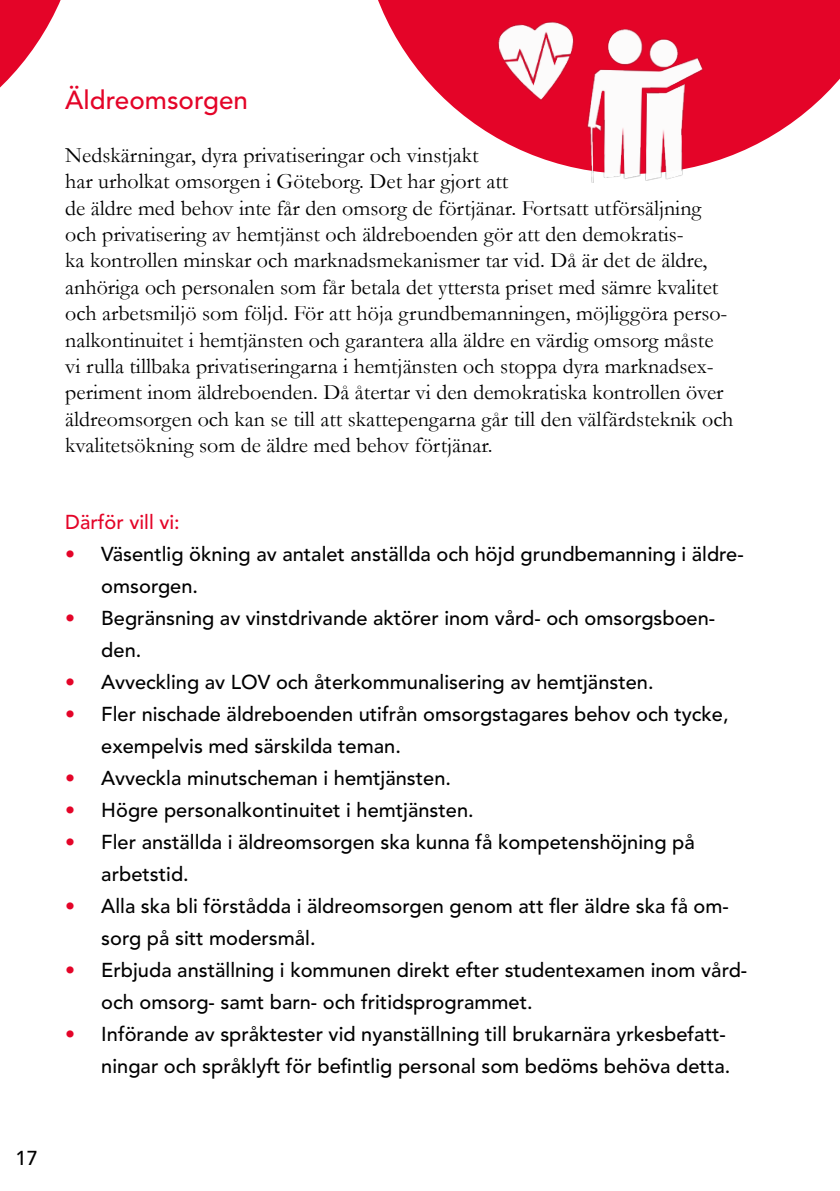
<style>
.page{position:relative;width:840px;height:1191px;background:#fff}
.page>*{position:absolute;margin:0;border:0;box-sizing:border-box;transform-origin:0 0}
.t1{font:500 26px "Avenir LT Pro";color:#e40428}
.t2{font:22px/26.4px "Garamond";color:#000}
.t3{font:500 20px/32px "Avenir LT Pro";color:#000}
.t4{font:500 20px "Avenir LT Pro";color:#e40428}
.s1{color:#e40428}
</style>
<div class="page">
<svg style="left:0;top:0;width:61px;height:88px"></svg>
<svg style="left:378px;top:0;width:461px;height:167px;fill:#e40428"></svg>
<img style="left:571px;top:16px;width:150px;height:167px">
<img style="left:459px;top:0;width:157px;height:123px">
<p class="t1" style="left:65px;top:85px;width:184px">Äldreomsorgen</p>
<p class="t2" style="left:65px;top:141px;width:669px">Nedskärningar, dyra privatiseringar och vinstjakt<br>har urholkat omsorgen i Göteborg. Det har gjort att<br>de äldre med behov inte får den omsorg de förtjänar. Fortsatt utförsäljning och privatisering av hemtjänst och äldreboenden gör att den demokratis-<br>ka kontrollen minskar och marknadsmekanismer tar vid. Då är det de äldre, anhöriga och personalen som får betala det yttersta priset med sämre kvalitet och arbetsmiljö som följd. För att höja grundbemanningen, möjliggöra perso&shy;nalkontinuitet i hemtjänsten och garantera alla äldre en värdig omsorg måste vi rulla tillbaka privatiseringarna i hemtjänsten och stoppa dyra marknadsex&shy;periment inom äldreboenden. Då återtar vi den demokratiska kontrollen över äldreomsorgen och kan se till att skattepengarna går till den välfärdsteknik och kvalitetsökning som de äldre med behov förtjänar.</p>
<p class="t4" style="left:65px;top:510px;width:116px">Därför vill vi:</p>
<p class="t3" style="left:101px;top:538px;width:643px;text-indent:-36px"><span class="s1">•</span> Väsentlig ökning av antalet anställda och höjd grundbemanning i äldre&shy;omsorgen.</p>
<p class="t3" style="left:101px;top:602px;width:615px;text-indent:-36px"><span class="s1">•</span> Begränsning av vinstdrivande aktörer inom vård- och omsorgsboen&shy;den.</p>
<p class="t3" style="left:65px;top:666px;width:589px"><span class="s1">•</span> Avveckling av LOV och återkommunalisering av hemtjänsten.</p>
<p class="t3" style="left:101px;top:698px;width:628px;text-indent:-36px"><span class="s1">•</span> Fler nischade äldreboenden utifrån omsorgstagares behov och tycke, exempelvis med särskilda teman.</p>
<p class="t3" style="left:65px;top:762px;width:387px"><span class="s1">•</span> Avveckla minutscheman i hemtjänsten.</p>
<p class="t3" style="left:65px;top:794px;width:410px"><span class="s1">•</span> Högre personalkontinuitet i hemtjänsten.</p>
<p class="t3" style="left:101px;top:826px;width:594px;text-indent:-36px"><span class="s1">•</span> Fler anställda i äldreomsorgen ska kunna få kompetenshöjning på arbetstid.</p>
<p class="t3" style="left:101px;top:890px;width:628px;text-indent:-36px"><span class="s1">•</span> Alla ska bli förstådda i äldreomsorgen genom att fler äldre ska få om&shy;sorg på sitt modersmål.</p>
<p class="t3" style="left:101px;top:954px;width:647px;text-indent:-36px"><span class="s1">•</span> Erbjuda anställning i kommunen direkt efter studentexamen inom vård&shy;och omsorg- samt barn- och fritidsprogrammet.</p>
<p class="t3" style="left:65px;top:1018px;width:666px;text-align:right"><span class="s1">•</span> Införande av språktester vid nyanställning till brukarnära yrkesbefatt&shy;ningar och språklyft för befintlig personal som bedöms behöva detta.</p>
<p class="t3" style="left:16px;top:1142px;width:24px">17</p>
</div>
